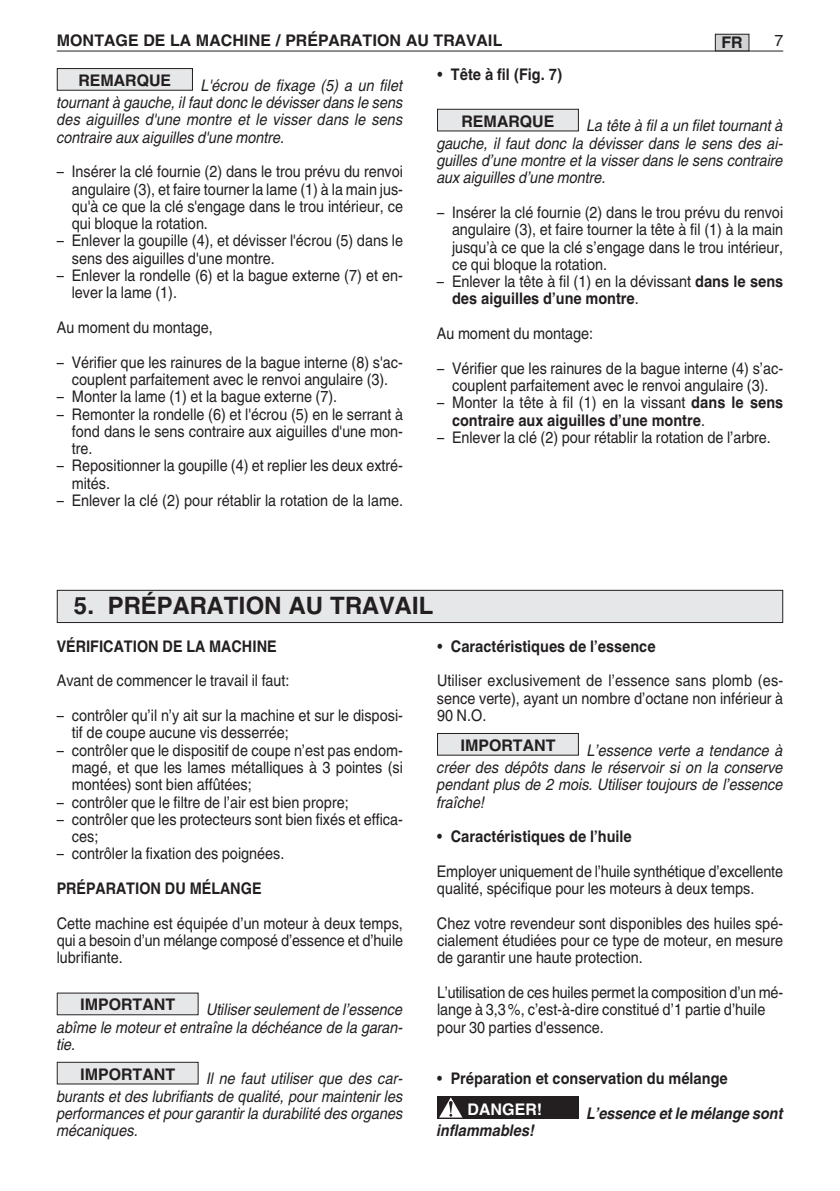
<style>
.page{position:relative;width:840px;height:1191px;background:#fff}
.page>*{position:absolute;margin:0;border:0;box-sizing:border-box;transform-origin:0 0}
.t1{font:700 24px "Helvetica World";color:#231f20}
.t2{font:16px/17.2px "Helvetica World";color:#231f20;scale:.9 1}
.t3{font:italic 16px/17.2px "Helvetica World";color:#231f20;text-align:justify;scale:.9 1}
.t4{font:700 16px/17.2px "Helvetica World";color:#231f20;scale:.9 1}
.t5{font:700 16px "Helvetica World";color:#231f20}
.t6{font:italic 700 16px "Helvetica World";letter-spacing:-.005em;color:#231f20;scale:.9 1}
.t7{font:700 16px "Helvetica World";color:#fff}
.t8{font:16px "Helvetica World";color:#231f20}
.s1{font-weight:700}
.s2{font-weight:400}
</style>
<div class="page">
<div style="left:58px;top:69px;width:134px;height:21px;background:#e6e7e8"></div>
<div style="left:57px;top:68px;width:136px;height:23px;border:1px solid #231f20"></div>
<div style="left:438px;top:110px;width:139px;height:20px;background:#e6e7e8"></div>
<div style="left:437px;top:109px;width:141px;height:22px;border:1px solid #231f20"></div>
<hr style="left:57px;top:51px;width:725px;height:1px;background:#231f20">
<div style="left:715px;top:34px;width:33px;height:17px;background:#d1d3d4"></div>
<div style="left:714px;top:34px;width:34px;height:17px;border:1px solid #231f20"></div>
<div style="left:58px;top:1062px;width:139px;height:21px;background:#e6e7e8"></div>
<div style="left:57px;top:1061px;width:141px;height:23px;border:1px solid #231f20"></div>
<div style="left:58px;top:993px;width:139px;height:21px;background:#e6e7e8"></div>
<div style="left:57px;top:992px;width:141px;height:23px;border:1px solid #231f20"></div>
<svg style="left:437px;top:1096px;width:28px;height:23px"></svg>
<svg style="left:439px;top:1097px;width:23px;height:20px"></svg>
<svg style="left:448px;top:1101px;width:4px;height:12px"></svg>
<div style="left:465px;top:1096px;width:113px;height:23px;background:#231f20"></div>
<div style="left:438px;top:734px;width:139px;height:20px;background:#e6e7e8"></div>
<div style="left:437px;top:733px;width:141px;height:22px;border:1px solid #231f20"></div>
<div style="left:58px;top:591px;width:723px;height:31px;background:#e6e7e8"></div>
<div style="left:57px;top:590px;width:725px;height:33px;border:1px solid #231f20"></div>
<p class="t5" style="left:57px;top:31px;width:447px">MONTAGE DE LA MACHINE / PRÉPARATION AU TRAVAIL</p>
<p class="t5" style="left:721px;top:33px;width:23px">FR</p>
<p class="t8" style="left:773px;top:34px;width:10px">7</p>
<p class="t5" style="left:78px;top:71px;width:94px">REMARQUE</p>
<p class="t4" style="left:437px;top:65px;width:141px">• Tête à fil (Fig. 7)</p>
<p class="t3" style="left:437px;top:119px;width:386px;text-indent:150px">La tête à fil a un filet tournant à gauche, il faut donc la dévisser dans le sens des ai&shy;guilles d’une montre et la visser dans le sens contraire aux aiguilles d’une montre.</p>
<p class="t2" style="left:452px;top:205px;width:369px;text-align:justify;text-indent:-15px">– Insérer la clé fournie (2) dans le trou prévu du renvoi angulaire (3), et faire tourner la tête à fil (1) à la main jusqu’à ce que la clé s’engage dans le trou intérieur, ce qui bloque la rotation.</p>
<p class="t2" style="left:451px;top:275px;width:369px;text-indent:-15px">– Enlever la tête à fil (1) en la dévissant <span class="s1">dans le sens des aiguilles d’une montre</span>.</p>
<p class="t2" style="left:436px;top:326px;width:175px">Au moment du montage:</p>
<p class="t2" style="left:437px;top:361px;width:386px;text-align:center">– Vérifier que les rainures de la bague interne (4) s’ac&shy;couplent parfaitement avec le renvoi angulaire (3).</p>
<p class="t4" style="left:452px;top:394px;width:369px;text-indent:-15px"><span class="s2">– Monter la tête à fil (1) en la vissant</span> dans le sens contraire aux aiguilles d’une montre<span class="s2">.</span></p>
<p class="t2" style="left:437px;top:430px;width:372px">– Enlever la clé (2) pour rétablir la rotation de l’arbre.</p>
<p class="t3" style="left:57px;top:78px;width:386px;text-indent:144px">L'écrou de fixage (5) a un filet tournant à gauche, il faut donc le dévisser dans le sens des aiguilles d'une montre et le visser dans le sens contraire aux aiguilles d'une montre.</p>
<p class="t2" style="left:72px;top:165px;width:369px;text-align:justify;text-indent:-15px">– Insérer la clé fournie (2) dans le trou prévu du renvoi angulaire (3), et faire tourner la lame (1) à la main jus&shy;qu'à ce que la clé s'engage dans le trou intérieur, ce qui bloque la rotation.</p>
<p class="t2" style="left:72px;top:234px;width:369px;text-indent:-15px">– Enlever la goupille (4), et dévisser l'écrou (5) dans le sens des aiguilles d'une montre.</p>
<p class="t2" style="left:72px;top:268px;width:369px;text-indent:-15px">– Enlever la rondelle (6) et la bague externe (7) et en&shy;lever la lame (1).</p>
<p class="t2" style="left:57px;top:320px;width:175px">Au moment du montage,</p>
<p class="t2" style="left:57px;top:355px;width:386px;text-align:center">– Vérifier que les rainures de la bague interne (8) s'ac&shy;couplent parfaitement avec le renvoi angulaire (3).</p>
<p class="t2" style="left:57px;top:390px;width:313px">– Monter la lame (1) et la bague externe (7).</p>
<p class="t2" style="left:72px;top:407px;width:369px;text-align:justify;text-indent:-15px">– Remonter la rondelle (6) et l'écrou (5) en le serrant à fond dans le sens contraire aux aiguilles d'une mon&shy;tre.</p>
<p class="t2" style="left:72px;top:459px;width:369px;text-indent:-15px">– Repositionner la goupille (4) et replier les deux extré&shy;mités.</p>
<p class="t2" style="left:57px;top:493px;width:386px">– Enlever la clé (2) pour rétablir la rotation de la lame.</p>
<p class="t5" style="left:461px;top:112px;width:94px">REMARQUE</p>
<h1 class="t1" style="left:74px;top:592px;width:361px">5. PRÉPARATION AU TRAVAIL</h1>
<p class="t4" style="left:57px;top:637px;width:246px">VÉRIFICATION DE LA MACHINE</p>
<p class="t2" style="left:57px;top:674px;width:260px">Avant de commencer le travail il faut:</p>
<p class="t2" style="left:72px;top:708px;width:369px;text-indent:-15px">– contrôler qu’il n’y ait sur la machine et sur le disposi&shy;tif de coupe aucune vis desserrée;</p>
<p class="t2" style="left:72px;top:743px;width:369px;text-align:justify;text-indent:-15px">– contrôler que le dispositif de coupe n’est pas endom&shy;magé, et que les lames métalliques à 3 pointes (si montées) sont bien affûtées;</p>
<p class="t2" style="left:57px;top:795px;width:326px">– contrôler que le filtre de l’air est bien propre;</p>
<p class="t2" style="left:72px;top:812px;width:369px;text-indent:-15px">– contrôler que les protecteurs sont bien fixés et effica&shy;ces;</p>
<p class="t2" style="left:57px;top:847px;width:254px">– contrôler la fixation des poignées.</p>
<p class="t4" style="left:57px;top:880px;width:229px">PRÉPARATION DU MÉLANGE</p>
<p class="t2" style="left:57px;top:916px;width:386px;text-align:justify">Cette machine est équipée d’un moteur à deux temps, qui a besoin d’un mélange composé d’essence et d’huile lubrifiante.</p>
<p class="t5" style="left:80px;top:995px;width:97px">IMPORTANT</p>
<p class="t3" style="left:57px;top:1002px;width:386px;text-indent:150px">Utiliser seulement de l’essence abîme le moteur et entraîne la déchéance de la garan&shy;tie.</p>
<p class="t3" style="left:57px;top:1071px;width:386px;text-indent:150px">Il ne faut utiliser que des car&shy;burants et des lubrifiants de qualité, pour maintenir les performances et pour garantir la durabilité des organes mécaniques.</p>
<p class="t5" style="left:80px;top:1064px;width:97px">IMPORTANT</p>
<p class="t4" style="left:437px;top:637px;width:244px">• Caractéristiques de l’essence</p>
<p class="t2" style="left:437px;top:674px;width:386px;text-align:justify">Utiliser exclusivement de l’essence sans plomb (es&shy;sence verte), ayant un nombre d’octane non inférieur à 90 N.O.</p>
<p class="t3" style="left:436px;top:743px;width:386px;text-indent:150px">L’essence verte a tendance à créer des dépôts dans le réservoir si on la conserve pendant plus de 2 mois. Utiliser toujours de l’essence fraîche!</p>
<p class="t4" style="left:436px;top:828px;width:218px">• Caractéristiques de l’huile</p>
<p class="t2" style="left:436px;top:864px;width:386px">Employer uniquement de l’huile synthétique d’excellente qualité, spécifique pour les moteurs à deux temps.</p>
<p class="t2" style="left:436px;top:916px;width:386px;text-align:justify">Chez votre revendeur sont disponibles des huiles spé&shy;cialement étudiées pour ce type de moteur, en mesure de garantir une haute protection.</p>
<p class="t2" style="left:436px;top:985px;width:386px">L’utilisation de ces huiles permet la composition d’un mé&shy;lange à 3,3 %, c’est-à-dire constitué d’1 partie d’huile pour 30 parties d'essence.</p>
<p class="t4" style="left:436px;top:1070px;width:324px">• Préparation et conservation du mélange</p>
<p class="t6" style="left:586px;top:1107px;width:219px">L’essence et le mélange sont</p>
<p class="t6" style="left:436px;top:1125px;width:110px">inflammables!</p>
<p class="t5" style="left:460px;top:736px;width:97px">IMPORTANT</p>
<p class="t7" style="left:467px;top:1100px;width:76px">DANGER!</p>
</div>
